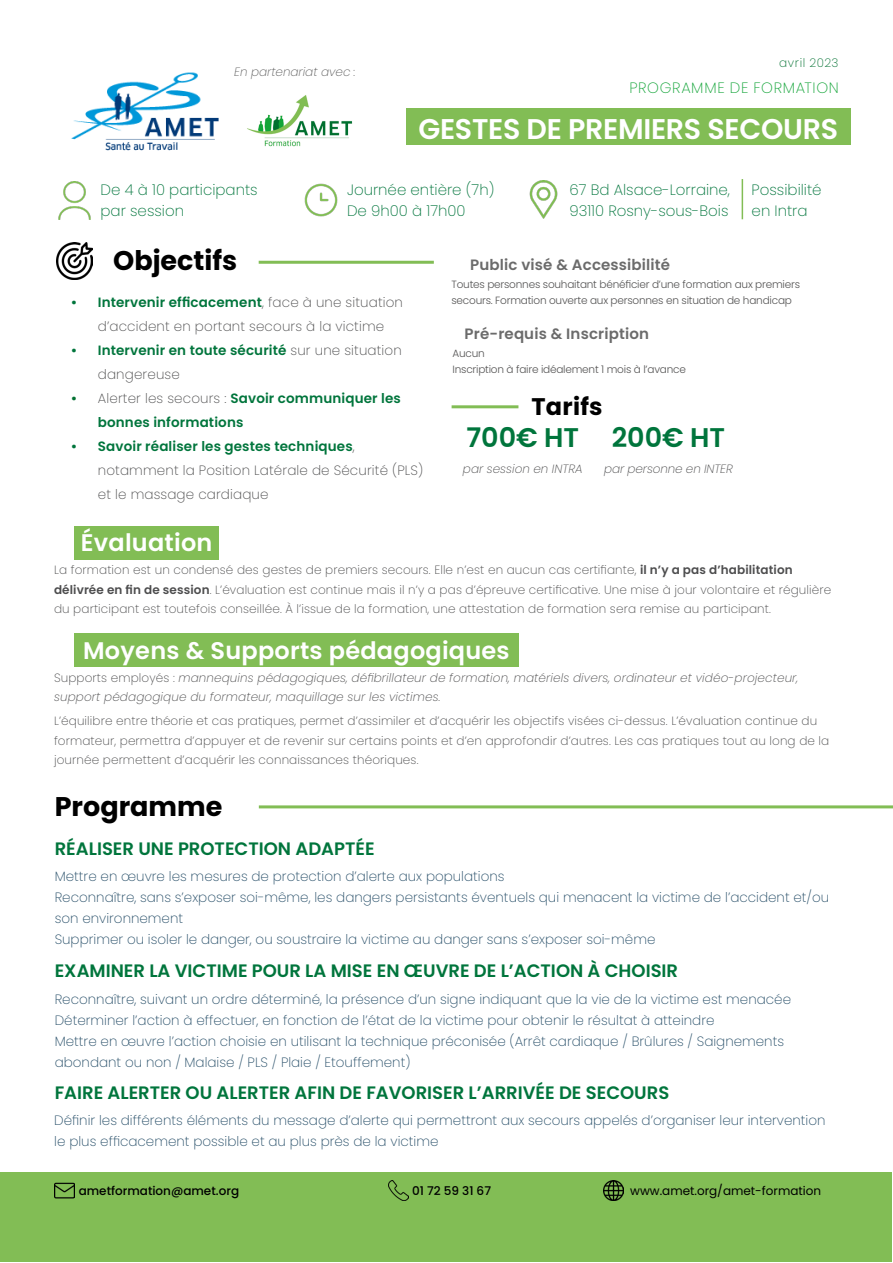
<style>
.page{position:relative;width:893px;height:1263px;background:#fff}
.page>*{position:absolute;margin:0;border:0;box-sizing:border-box;transform-origin:0 0}
.t1{font:600 28.5px "Poppins";letter-spacing:-.01em;color:#fff}
.t2{font:700 27px "Poppins";color:#000}
.t3{font:600 27px "Poppins";color:#00753c}
.t4{font:600 24px "Poppins";letter-spacing:.01em;color:#fff}
.t5{font:700 24px "Poppins";letter-spacing:.01em;color:#000}
.t6{font:600 18px "Poppins";color:#00753c}
.t7{font:200 15px/21px "Poppins";color:#00753c}
.t8{font:600 15px "Poppins";letter-spacing:.01em;color:#6b6b6b}
.t9{font:200 15px "Poppins";letter-spacing:.04em;color:#15a53a}
.t10{font:200 13.5px/21px "Poppins";color:#244c66}
.t11{font:200 13.5px/24px "Poppins";letter-spacing:.01em;color:#4d4d4e}
.t12{font:600 13.5px/24px "Poppins";letter-spacing:.01em;color:#00753c}
.t13{font:200 12px/19.5px "Poppins";letter-spacing:.01em;color:#4d4d4e}
.t14{font:italic 200 12px/19.5px "Poppins";letter-spacing:.01em;color:#4d4d4e}
.t15{font:500 12px "Poppins";color:#000}
.t16{font:12px "Poppins";color:#000}
.t17{font:italic 200 12px "Poppins";letter-spacing:-.01em;color:#4d4d4e}
.t18{font:italic 200 12px "Poppins";color:#5e5e5e}
.t19{font:200 12px "Poppins";letter-spacing:.05em;color:#037132}
.t20{font:300 10.5px/16.5px "Poppins";letter-spacing:-.02em;color:#565555}
.s1{font-weight:600;color:#00753c}
.s2{font-weight:200;color:#4d4d4e}
.s3{color:#037132}
.s4{font-weight:600}
.s5{font-style:normal}
</style>
<div class="page">
<div style="left:1px;top:1172px;width:891px;height:90px;background:#82bd55"></div>
<img style="left:58px;top:182px;width:33px;height:38px">
<img style="left:304px;top:183px;width:34px;height:34px">
<img style="left:529px;top:180px;width:29px;height:38px">
<div style="left:406px;top:109px;width:444px;height:36px;background:#82bd55"></div>
<img style="left:56px;top:242px;width:36px;height:37px">
<img style="left:71px;top:72px;width:148px;height:79px">
<hr style="left:259px;top:805px;width:634px;height:3px;background:#82bd55">
<div style="left:74px;top:526px;width:145px;height:33px;background:#82bd55"></div>
<img style="left:247px;top:95px;width:106px;height:52px">
<hr style="left:259px;top:261px;width:175px;height:3px;background:#82bd55">
<img style="left:603px;top:1180px;width:21px;height:20px">
<img style="left:54px;top:1182px;width:20px;height:17px">
<img style="left:388px;top:1180px;width:21px;height:20px">
<hr style="left:452px;top:405px;width:66px;height:3px;background:#82bd55">
<hr style="left:742px;top:179px;width:1px;height:40px;background:#82bd55">
<div style="left:74px;top:634px;width:444px;height:33px;background:#82bd55"></div>
<p class="t18" style="left:234px;top:65px;width:123px">En partenariat avec :</p>
<p class="t19" style="left:779px;top:55px;width:61px">avril 2023</p>
<p class="t9" style="left:630px;top:79px;width:211px">PROGRAMME DE FORMATION</p>
<h1 class="t1" style="left:418px;top:112px;width:421px">GESTES DE PREMIERS SECOURS</h1>
<p class="t7" style="left:101px;top:179px;width:159px">De 4 à 10 participants par session</p>
<p class="t7" style="left:347px;top:179px;width:149px">Journée entière (7h)<br>De 9h00 à 17h00</p>
<p class="t7" style="left:569px;top:179px;width:162px">67 Bd Alsace-Lorraine,<br>93110 Rosny-sous-Bois</p>
<p class="t7" style="left:752px;top:179px;width:72px">Possibilité en Intra</p>
<h2 class="t2" style="left:113px;top:245px;width:126px">Objectifs</h2>
<p class="t11" style="left:98px;top:291px;width:307px;text-indent:-27px"><span class="s1">• Intervenir efficacement</span>, face à une situation d’accident en portant secours à la victime</p>
<p class="t12" style="left:98px;top:339px;width:305px;text-indent:-27px">• Intervenir en toute sécurité <span class="s2">sur une situation dangereuse</span></p>
<p class="t12" style="left:98px;top:387px;width:305px;text-indent:-27px"><span class="s3">•</span> <span class="s2">Alerter les secours :</span> Savoir communiquer les bonnes informations</p>
<p class="t11" style="left:98px;top:435px;width:327px;text-indent:-27px"><span class="s1">• Savoir réaliser les gestes techniques</span>, notamment la Position Latérale de Sécurité (PLS) et le massage cardiaque</p>
<p class="t8" style="left:470px;top:256px;width:201px">Public visé &amp; Accessibilité</p>
<p class="t20" style="left:451px;top:276px;width:350px">Toutes personnes souhaitant bénéficier d’une formation aux premiers secours. Formation ouverte aux personnes en situation de handicap</p>
<p class="t8" style="left:465px;top:325px;width:186px">Pré-requis &amp; Inscription</p>
<p class="t20" style="left:453px;top:345px;width:235px">Aucun<br>Inscription à faire idéalement 1 mois à l’avance</p>
<h3 class="t5" style="left:531px;top:393px;width:73px">Tarifs</h3>
<h2 class="t3" style="left:466px;top:422px;width:114px">700€ HT</h2>
<p class="t14" style="left:463px;top:459px;width:121px">par session en INTRA</p>
<h2 class="t3" style="left:612px;top:422px;width:115px">200€ HT</h2>
<p class="t17" style="left:604px;top:461px;width:130px">par personne en INTER</p>
<h3 class="t4" style="left:81px;top:529px;width:133px">Évaluation</h3>
<p class="t13" style="left:54px;top:560px;width:779px">La formation est un condensé des gestes de premiers secours. Elle n’est en aucun cas certifiante, <span class="s4">il n’y a pas d’habilitation délivrée en fin de session</span>. L’évaluation est continue mais il n’y a pas d’épreuve certificative. Une mise à jour volontaire et régulière du participant est toutefois conseillée. À l’issue de la formation, une attestation de formation sera remise au participant.</p>
<h3 class="t4" style="left:83px;top:636px;width:428px">Moyens &amp; Supports pédagogiques</h3>
<p class="t14" style="left:54px;top:668px;width:746px"><span class="s5">Supports employés :</span> mannequins pédagogiques, défibrillateur de formation, matériels divers, ordinateur et vidéo-projecteur, support pédagogique du formateur, maquillage sur les victimes.</p>
<p class="t13" style="left:54px;top:711px;width:777px">L’équilibre entre théorie et cas pratiques, permet d’assimiler et d’acquérir les objectifs visées ci-dessus. L’évaluation continue du formateur, permettra d’appuyer et de revenir sur certains points et d’en approfondir d’autres. Les cas pratiques tout au long de la journée permettent d’acquérir les connaissances théoriques.</p>
<h2 class="t2" style="left:55px;top:791px;width:169px">Programme</h2>
<h3 class="t6" style="left:55px;top:838px;width:321px">RÉALISER UNE PROTECTION ADAPTÉE</h3>
<p class="t10" style="left:55px;top:866px;width:776px">Mettre en œuvre les mesures de protection d’alerte aux populations<br>Reconnaître, sans s’exposer soi-même, les dangers persistants éventuels qui menacent la victime de l’accident et/ou son environnement<br>Supprimer ou isoler le danger, ou soustraire la victime au danger sans s’exposer soi-même</p>
<h3 class="t6" style="left:55px;top:961px;width:625px">EXAMINER LA VICTIME POUR LA MISE EN ŒUVRE DE L’ACTION À CHOISIR</h3>
<p class="t10" style="left:55px;top:989px;width:738px">Reconnaître, suivant un ordre déterminé, la présence d’un signe indiquant que la vie de la victime est menacée Déterminer l’action à effectuer, en fonction de l’état de la victime pour obtenir le résultat à atteindre<br>Mettre en œuvre l’action choisie en utilisant la technique préconisée (Arrêt cardiaque / Brûlures / Saignements abondant ou non / Malaise / PLS / Plaie / Etouffement)</p>
<h3 class="t6" style="left:55px;top:1082px;width:616px">FAIRE ALERTER OU ALERTER AFIN DE FAVORISER L’ARRIVÉE DE SECOURS</h3>
<p class="t10" style="left:54px;top:1110px;width:773px">Définir les différents éléments du message d’alerte qui permettront aux secours appelés d’organiser leur intervention le plus efficacement possible et au plus près de la victime</p>
<p class="t15" style="left:79px;top:1183px;width:162px">ametformation@amet.org</p>
<p class="t15" style="left:412px;top:1183px;width:81px">01 72 59 31 67</p>
<p class="t16" style="left:630px;top:1183px;width:192px">www.amet.org/amet-formation</p>
</div>
